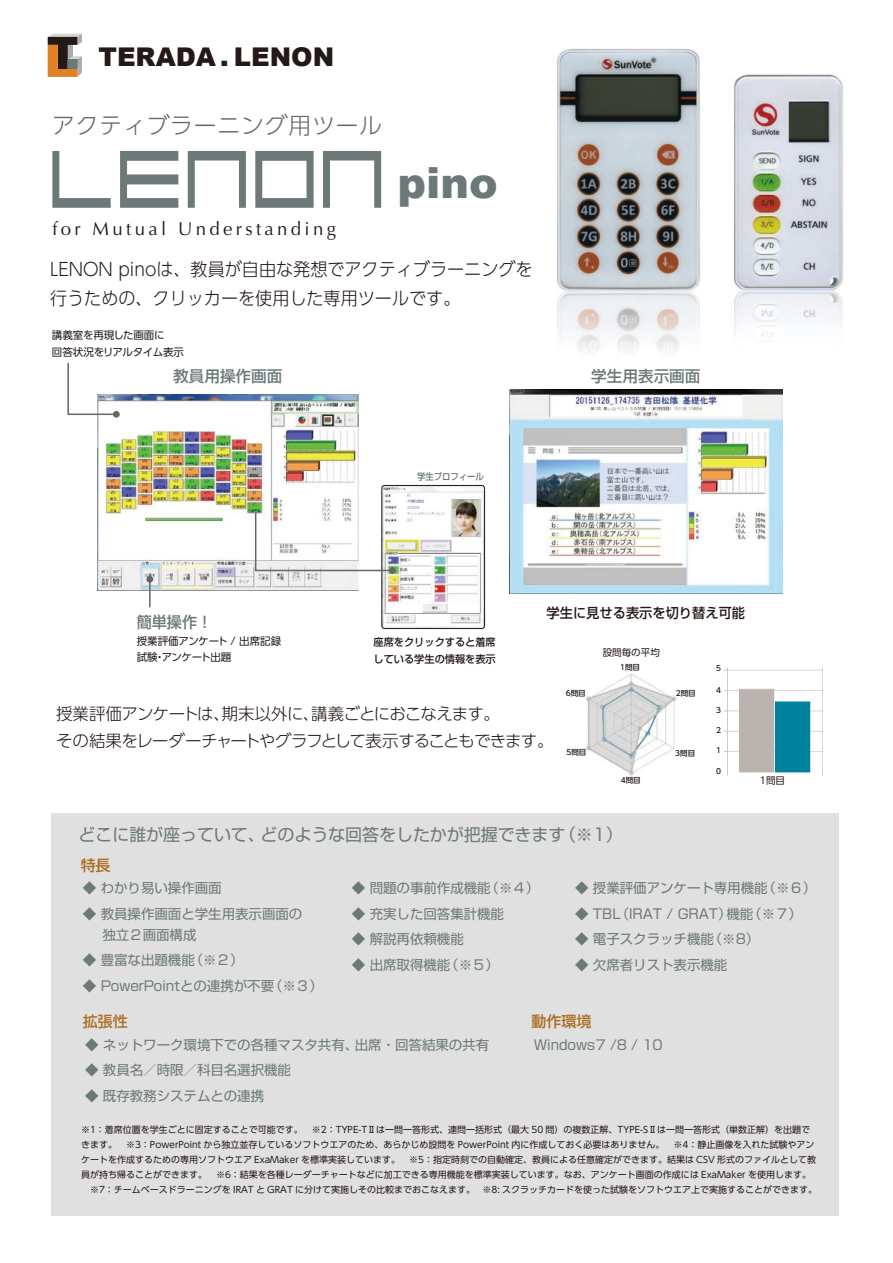
<style>
.page{position:relative;width:893px;height:1263px;background:#fff}
.page>*{position:absolute;margin:0;border:0;box-sizing:border-box;transform-origin:0 0}
.t1{font:151.35px "Low Gun Screen";color:#6d7979}
.t2{font:900 42.9px "Arial";color:#6d7979}
.t3{font:900 25.8px "Arial";color:#231916}
.t4{font:300 22.65px "UD Shin Go Pro";letter-spacing:.04em;color:#646865}
.t5{font:18.6px "Optima";letter-spacing:.18em;color:#231916}
.t6{font:300 18px/28.5px "UD Shin Go Pro";color:#231916;scale:.95 1}
.t7{font:16.95px "Shin Go Pro";letter-spacing:-.005em;color:#6d7979}
.t8{font:300 16.5px/27px "UD Shin Go Pro";letter-spacing:-.045em;color:#231916}
.t9{font:500 15.6px "Shin Go Pro";color:#6d7979}
.t10{font:500 15px "Shin Go Pro";letter-spacing:-.005em;color:#aa6e23}
.t11{font:500 13.65px "Shin Go Pro";color:#231916}
.t12{font:13.5px/25.5px "Shin Go Pro";letter-spacing:-.005em;color:#6d7979}
.t13{font:10.5px/16.5px "UD Shin Go Pro";letter-spacing:-.02em;color:#231916}
.t14{font:500 10.5px/16.5px "Shin Go Pro";color:#231916}
.t15{font:9.45px "UD Shin Go Pro";color:#231916}
.t16{font:500 9.3px "Shin Go Pro";color:#6d7979;scale:.9 1}
.t17{font:9px/15px "UD Shin Go Pro";color:#231916}
.t18{font:500 7.5px "UD Shin Go Pro";letter-spacing:-.005em;color:#231916}
</style>
<div class="page">
<img style="left:98px;top:395px;width:260px;height:195px">
<div style="left:51px;top:813px;width:788px;height:402px;background:#e1e0e0"></div>
<svg style="left:67px;top:362px;width:51px;height:54px"></svg>
<div style="left:113px;top:411px;width:7px;height:7px;background:#646865;border-radius:50%"></div>
<hr style="left:149px;top:579px;width:2px;height:28px;background:#646865">
<div style="left:146px;top:576px;width:7px;height:7px;background:#646865;border-radius:50%"></div>
<img style="left:509px;top:389px;width:273px;height:205px">
<img style="left:382px;top:485px;width:101px;height:142px">
<div style="left:382px;top:485px;width:103px;height:144px;border:1px solid #231916;border-radius:3px"></div>
<img style="left:724px;top:667px;width:99px;height:109px">
<img style="left:586px;top:673px;width:91px;height:103px">
<svg style="left:254px;top:511px;width:140px;height:61px"></svg>
<div style="left:389px;top:567px;width:7px;height:7px;background:#646865;border-radius:50%"></div>
<svg style="left:48px;top:34px;width:34px;height:43px"></svg>
<img style="left:733px;top:74px;width:110px;height:263px">
<img style="left:557px;top:48px;width:143px;height:304px">
<h3 class="t3" style="left:98px;top:38px;width:237px">TERADA . LENON</h3>
<h3 class="t4" style="left:52px;top:107px;width:331px">アクティブラーニング用ツール</h3>
<h1 class="t1" style="left:50px;top:67px;width:340px">LENON</h1>
<h3 class="t5" style="left:52px;top:218px;width:30px">for</h3>
<h3 class="t5" style="left:93px;top:218px;width:75px">Mutual</h3>
<h3 class="t5" style="left:178px;top:218px;width:159px">Understanding</h3>
<h2 class="t2" style="left:398px;top:151px;width:102px">pino</h2>
<h3 class="t6" style="left:50px;top:254px;width:509px">LENON pinoは、教員が自由な発想でアクティブラーニングを行うための、クリッカーを使用した専用ツールです。</h3>
<p class="t13" style="left:52px;top:327px;width:134px">講義室を再現した画面に<br>回答状況をリアルタイム表示</p>
<h3 class="t9" style="left:173px;top:363px;width:111px">教員用操作画面</h3>
<h3 class="t9" style="left:137px;top:610px;width:77px">簡単操作!</h3>
<p class="t13" style="left:137px;top:632px;width:146px">授業評価アンケート / 出席記録試験アンケート出題</p>
<p class="t13" style="left:155px;top:649px;width:12px">・</p>
<p class="t16" style="left:417px;top:469px;width:76px">学生プロフィール</p>
<p class="t14" style="left:374px;top:633px;width:124px">座席をクリックすると着席している学生の情報を表示</p>
<h3 class="t9" style="left:591px;top:363px;width:111px">学生用表示画面</h3>
<h3 class="t11" style="left:547px;top:602px;width:200px">学生に見せる表示を切り替え可能</h3>
<p class="t18" style="left:566px;top:687px;width:21px">6問目</p>
<p class="t15" style="left:603px;top:645px;width:59px">設問毎の平均</p>
<p class="t18" style="left:620px;top:661px;width:21px">1問目</p>
<p class="t18" style="left:676px;top:687px;width:21px">2問目</p>
<p class="t18" style="left:716px;top:662px;width:6px">5</p>
<p class="t18" style="left:716px;top:684px;width:6px">4</p>
<h3 class="t8" style="left:311px;top:699px;width:190px">講義ごとにおこなえます。</h3>
<h3 class="t8" style="left:56px;top:699px;width:499px">授業評価アンケートは、<br>その結果をレーダーチャートやグラフとして表示することもできます。</h3>
<h3 class="t8" style="left:222px;top:699px;width:99px">期末以外に、</h3>
<p class="t18" style="left:566px;top:746px;width:21px">5問目</p>
<p class="t18" style="left:621px;top:774px;width:21px">4問目</p>
<h3 class="t7" style="left:79px;top:820px;width:188px">どこに誰が座っていて、</h3>
<h3 class="t7" style="left:559px;top:820px;width:65px">)※1(</h3>
<h3 class="t7" style="left:261px;top:820px;width:306px">どのような回答をしたかが把握できます</h3>
<p class="t18" style="left:675px;top:747px;width:21px">3問目</p>
<p class="t18" style="left:716px;top:704px;width:6px">3</p>
<p class="t18" style="left:716px;top:724px;width:6px">2</p>
<p class="t18" style="left:716px;top:744px;width:6px">1</p>
<p class="t18" style="left:716px;top:765px;width:6px">0</p>
<p class="t15" style="left:760px;top:773px;width:27px">1問目</p>
<h3 class="t10" style="left:81px;top:853px;width:31px">特長</h3>
<h3 class="t12" style="left:83px;top:874px;width:140px">◆ わかり易い操作画面</h3>
<h3 class="t12" style="left:102px;top:901px;width:201px;line-height:21px;text-indent:-19px">◆ 教員操作画面と学生用表示画面の独立２画面構成</h3>
<h3 class="t12" style="left:190px;top:946px;width:55px">)※２(</h3>
<h3 class="t12" style="left:83px;top:946px;width:113px">◆ 豊富な出題機能</h3>
<h3 class="t12" style="left:352px;top:873px;width:140px">◆ 問題の事前作成機能</h3>
<h3 class="t12" style="left:352px;top:899px;width:154px">◆ 充実した回答集計機能</h3>
<h3 class="t12" style="left:445px;top:924px;width:55px;text-indent:-93px">◆ 解説再依頼機能<br>)※５(</h3>
<h3 class="t12" style="left:486px;top:873px;width:55px">)※４(</h3>
<h3 class="t12" style="left:352px;top:950px;width:100px">◆ 出席取得機能</h3>
<h3 class="t12" style="left:748px;top:873px;width:55px;text-indent:-173px">◆ 授業評価アンケート専用機能<br>)※７(</h3>
<h3 class="t12" style="left:762px;top:873px;width:55px">)※６(</h3>
<h3 class="t12" style="left:575px;top:899px;width:47px">◆ TBL</h3>
<h3 class="t12" style="left:616px;top:899px;width:117px">（IRAT / GRAT）</h3>
<h3 class="t12" style="left:726px;top:899px;width:28px">機能</h3>
<h3 class="t12" style="left:575px;top:924px;width:140px">◆ 電子スクラッチ機能</h3>
<h3 class="t12" style="left:575px;top:950px;width:154px">◆ 欠席者リスト表示機能</h3>
<h3 class="t12" style="left:709px;top:924px;width:52px">)※8(</h3>
<h3 class="t12" style="left:83px;top:971px;width:193px">◆ PowerPointとの連携が不要</h3>
<h3 class="t10" style="left:83px;top:1009px;width:46px">拡張性</h3>
<h3 class="t12" style="left:269px;top:971px;width:55px">)※３(</h3>
<h3 class="t12" style="left:85px;top:1030px;width:275px">◆ ネットワーク環境下での各種マスタ共有、</h3>
<h3 class="t12" style="left:85px;top:1056px;width:207px">◆ 教員名／時限／科目名選択機能</h3>
<h3 class="t12" style="left:85px;top:1081px;width:181px">◆ 既存教務システムとの連携</h3>
<h3 class="t12" style="left:355px;top:1030px;width:136px">出席・回答結果の共有</h3>
<h3 class="t10" style="left:532px;top:1009px;width:61px">動作環境</h3>
<h3 class="t12" style="left:534px;top:1030px;width:130px">Windows7 /8 / 10</h3>
<p class="t17" style="left:81px;top:1122px;width:738px">※1：着席位置を学生ごとに固定することで可能です。　※2：TYPE-TⅡは一問一答形式、連問一括形式（最大 50 問）の複数正解、TYPE-SⅡは一問一答形式（単数正解）を出題できます。　※3：PowerPoint から独立並存しているソフトウエアのため、あらかじめ設問を PowerPoint 内に作成しておく必要はありません。　※4：静止画像を入れた試験やアンケートを作成するための専用ソフトウエア ExaMaker を標準実装しています。　※5：指定時刻での自動確定、教員による任意確定ができます。結果は CSV 形式のファイルとして教員が持ち帰ることができます。　※6：結果を各種レーダーチャートなどに加工できる専用機能を標準実装しています。なお、アンケート画面の作成には ExaMaker を使用します。　※7：チームベースドラーニングを IRAT と GRAT に分けて実施しその比較までおこなえます。　※8: スクラッチカードを使った試験をソフトウエア上で実施することができます。</p>
</div>
